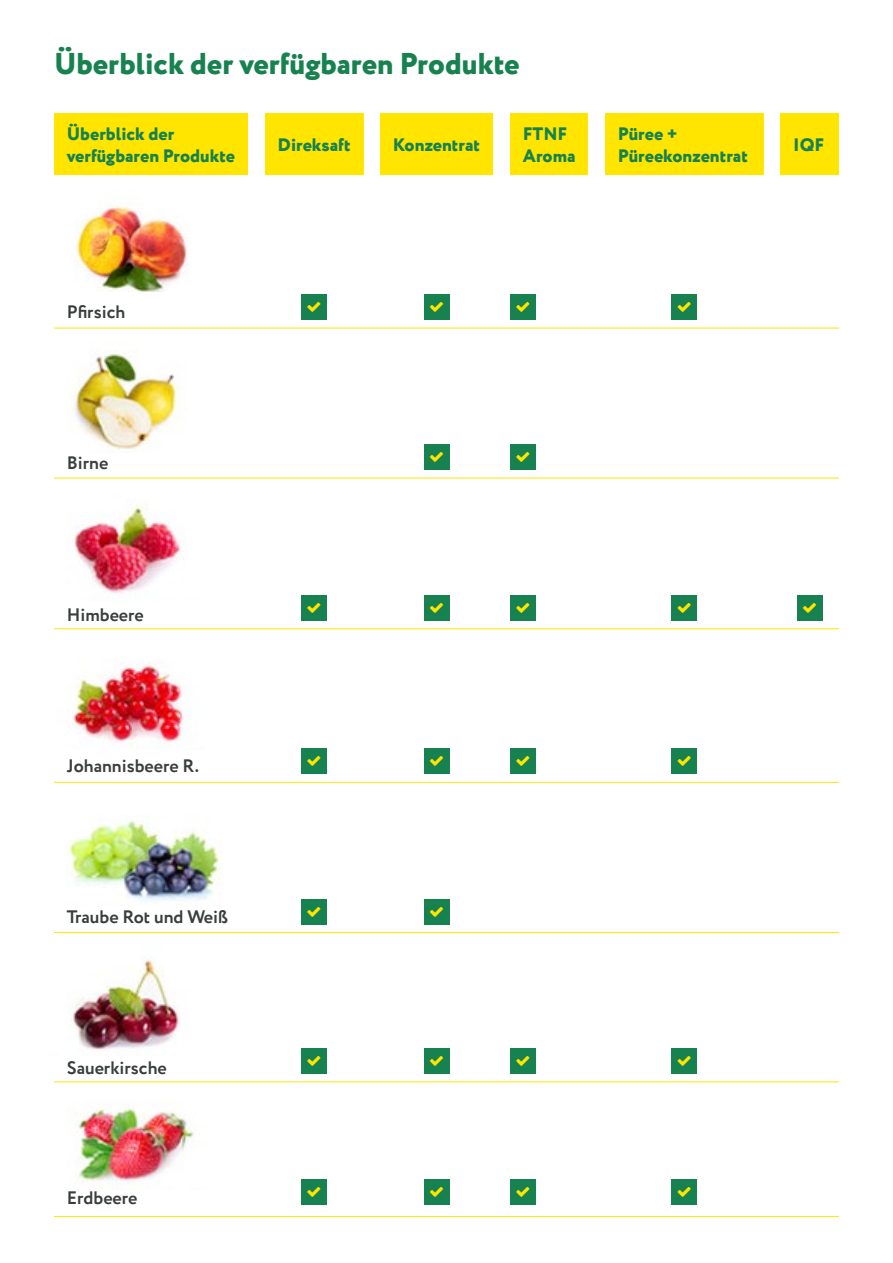
<style>
.page{position:relative;width:893px;height:1263px;background:#fff}
.page>*{position:absolute;margin:0;border:0;box-sizing:border-box;transform-origin:0 0}
.t1{font:800 30px "Circe";color:#17824f}
.t2{font:800 18px/21.6px "Circe";color:#17824f}
.t3{font:700 18px "Circe";color:#393d3c}
</style>
<div class="page">
<img style="left:75px;top:206px;width:113px;height:85px">
<img style="left:75px;top:353px;width:107px;height:97px">
<img style="left:74px;top:505px;width:107px;height:89px">
<img style="left:72px;top:662px;width:112px;height:84px">
<img style="left:68px;top:820px;width:153px;height:82px">
<img style="left:72px;top:959px;width:108px;height:91px">
<img style="left:67px;top:1082px;width:139px;height:102px">
<div style="left:424px;top:294px;width:25px;height:26px;background:#17824f"></div>
<div style="left:510px;top:294px;width:26px;height:26px;background:#17824f"></div>
<div style="left:672px;top:294px;width:25px;height:26px;background:#17824f"></div>
<div style="left:424px;top:444px;width:25px;height:26px;background:#17824f"></div>
<div style="left:510px;top:444px;width:26px;height:26px;background:#17824f"></div>
<div style="left:301px;top:595px;width:26px;height:26px;background:#17824f"></div>
<div style="left:424px;top:595px;width:25px;height:26px;background:#17824f"></div>
<div style="left:510px;top:595px;width:26px;height:26px;background:#17824f"></div>
<div style="left:672px;top:595px;width:25px;height:26px;background:#17824f"></div>
<div style="left:797px;top:595px;width:25px;height:26px;background:#17824f"></div>
<div style="left:301px;top:749px;width:26px;height:25px;background:#17824f"></div>
<div style="left:424px;top:749px;width:25px;height:25px;background:#17824f"></div>
<div style="left:510px;top:749px;width:26px;height:25px;background:#17824f"></div>
<div style="left:424px;top:899px;width:25px;height:25px;background:#17824f"></div>
<div style="left:301px;top:1048px;width:26px;height:26px;background:#17824f"></div>
<div style="left:424px;top:1048px;width:25px;height:26px;background:#17824f"></div>
<div style="left:510px;top:1048px;width:26px;height:26px;background:#17824f"></div>
<div style="left:301px;top:1179px;width:26px;height:26px;background:#17824f"></div>
<div style="left:424px;top:1179px;width:25px;height:26px;background:#17824f"></div>
<div style="left:510px;top:1179px;width:26px;height:26px;background:#17824f"></div>
<hr style="left:54px;top:328px;width:785px;height:1px;background:#ffe500">
<hr style="left:54px;top:478px;width:785px;height:1px;background:#ffe500">
<hr style="left:54px;top:628px;width:785px;height:1px;background:#ffe500">
<hr style="left:54px;top:782px;width:785px;height:1px;background:#ffe500">
<hr style="left:54px;top:932px;width:785px;height:1px;background:#ffe500">
<hr style="left:54px;top:1216px;width:785px;height:1px;background:#ffe500">
<hr style="left:54px;top:1081px;width:785px;height:1px;background:#ffe500">
<div style="left:54px;top:114px;width:194px;height:61px;background:#ffe500"></div>
<div style="left:265px;top:114px;width:98px;height:61px;background:#ffe500"></div>
<div style="left:380px;top:114px;width:113px;height:61px;background:#ffe500"></div>
<div style="left:605px;top:114px;width:158px;height:61px;background:#ffe500"></div>
<div style="left:510px;top:114px;width:78px;height:61px;background:#ffe500"></div>
<div style="left:780px;top:114px;width:59px;height:61px;background:#ffe500"></div>
<div style="left:672px;top:1048px;width:25px;height:26px;background:#17824f"></div>
<div style="left:672px;top:1179px;width:25px;height:26px;background:#17824f"></div>
<div style="left:301px;top:899px;width:26px;height:25px;background:#17824f"></div>
<div style="left:672px;top:749px;width:25px;height:25px;background:#17824f"></div>
<div style="left:301px;top:294px;width:26px;height:26px;background:#17824f"></div>
<h1 class="t1" style="left:54px;top:44px;width:467px">Überblick der verfügbaren Produkte</h1>
<p class="t2" style="left:67px;top:124px;width:170px">Überblick der verfügbaren Produkte</p>
<p class="t2" style="left:278px;top:135px;width:75px">Direksaft</p>
<p class="t2" style="left:393px;top:135px;width:89px">Konzentrat</p>
<p class="t2" style="left:618px;top:124px;width:131px">Püree +<br>Püreekonzentrat</p>
<p class="t2" style="left:523px;top:124px;width:54px">FTNF<br>Aroma</p>
<p class="t2" style="left:793px;top:135px;width:32px">IQF</p>
<p class="t3" style="left:67px;top:300px;width:60px">Pfirsich</p>
<p class="t3" style="left:67px;top:451px;width:43px">Birne</p>
<p class="t3" style="left:67px;top:602px;width:79px">Himbeere</p>
<p class="t3" style="left:67px;top:754px;width:134px">Johannisbeere R.</p>
<p class="t3" style="left:67px;top:905px;width:163px">Traube Rot und Weiß</p>
<p class="t3" style="left:67px;top:1056px;width:102px">Sauerkirsche</p>
<p class="t3" style="left:67px;top:1186px;width:72px">Erdbeere</p>
</div>
